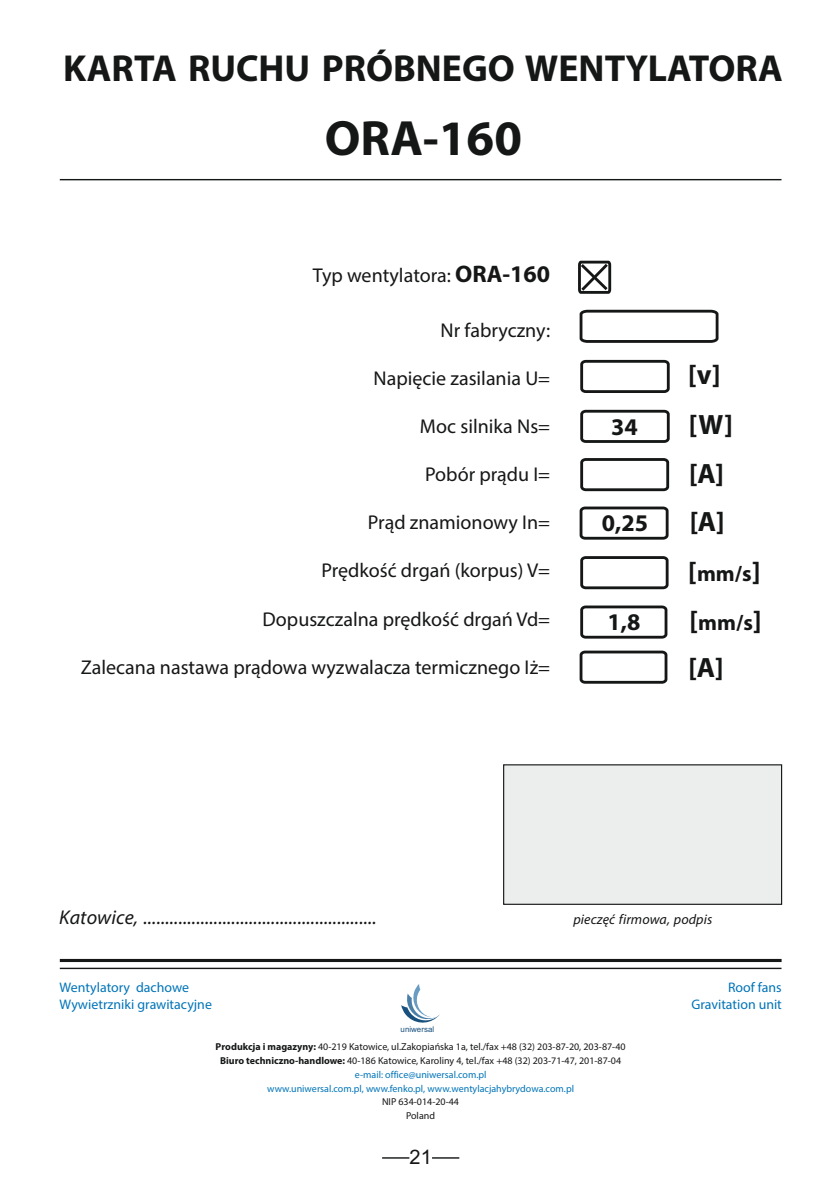
<style>
.page{position:relative;width:840px;height:1191px;background:#fff}
.page>*{position:absolute;margin:0;border:0;box-sizing:border-box;transform-origin:0 0}
.t1{font:700 49.8px "Myriad Pro";color:#151616}
.t2{font:700 37.6px "Myriad Pro";color:#151616}
.t3{font:700 28px/48.4px "Myriad Pro";color:#151616}
.t4{font:700 24px "Myriad Pro";color:#151616}
.t5{font:700 22px "Myriad Pro";color:#151616}
.t6{font:20px "Myriad Pro";color:#151616}
.t7{font:italic 20px "Myriad Pro";letter-spacing:.01em;color:#151616}
.t8{font:20px "Arial";color:#151616}
.t9{font:italic 14px "Myriad Pro";letter-spacing:.01em;color:#151616}
.t10{font:13.8px/16.6px "Myriad Pro";color:#0074b8}
.t11{font:10px/13.8px "Myriad Pro";color:#151616;text-align:center}
.t12{font:8px "Arial";color:#18507e}
.s1{font-weight:700;font-size:24px}
.s2{font-size:28px}
.s3{font-weight:700}
.s4{color:#0074b8}
</style>
<div class="page">
<svg style="left:382px;top:1157px;width:27px;height:1px"></svg>
<svg style="left:432px;top:1157px;width:27px;height:1px"></svg>
<svg style="left:579px;top:309px;width:140px;height:34px"></svg>
<svg style="left:580px;top:359px;width:90px;height:34px"></svg>
<svg style="left:580px;top:458px;width:90px;height:34px"></svg>
<svg style="left:579px;top:506px;width:90px;height:34px"></svg>
<svg style="left:580px;top:556px;width:89px;height:34px"></svg>
<svg style="left:580px;top:605px;width:88px;height:34px"></svg>
<svg style="left:579px;top:650px;width:89px;height:34px"></svg>
<svg style="left:580px;top:409px;width:90px;height:34px"></svg>
<svg style="left:578px;top:260px;width:34px;height:34px"></svg>
<hr style="left:60px;top:967px;width:721px;height:2px;background:#151616">
<hr style="left:60px;top:959px;width:721px;height:3px;background:#151616">
<svg style="left:401px;top:984px;width:39px;height:39px"></svg>
<div style="left:503px;top:764px;width:279px;height:141px;background:#eceded"></div>
<hr style="left:60px;top:179px;width:721px;height:1px;background:#151616">
<h2 class="t2" style="left:63px;top:53px;width:720px">KARTA RUCHU PRÓBNEGO WENTYLATORA</h2>
<h1 class="t1" style="left:325px;top:117px;width:198px">ORA-160</h1>
<h3 class="t6" style="left:313px;top:267px;width:239px">Typ wentylatora: <span class="s1">ORA-160</span></h3>
<h3 class="t6" style="left:440px;top:322px;width:111px">Nr fabryczny:</h3>
<h3 class="t6" style="left:373px;top:370px;width:178px">Napięcie zasilania U=</h3>
<h3 class="t6" style="left:420px;top:418px;width:132px">Moc silnika Ns=</h3>
<h3 class="t6" style="left:425px;top:466px;width:126px">Pobór prądu I=</h3>
<h3 class="t6" style="left:368px;top:514px;width:184px">Prąd znamionowy In=</h3>
<h3 class="t6" style="left:321px;top:562px;width:230px">Prędkość drgań (korpus) V=</h3>
<h3 class="t6" style="left:262px;top:610px;width:289px">Dopuszczalna prędkość drgań Vd=</h3>
<h3 class="t6" style="left:81px;top:658px;width:470px">Zalecana nastawa prądowa wyzwalacza termicznego Iż=</h3>
<h3 class="t4" style="left:610px;top:417px;width:28px">34</h3>
<h3 class="t4" style="left:601px;top:513px;width:48px">0,25</h3>
<h3 class="t4" style="left:607px;top:612px;width:34px">1,8</h3>
<h3 class="t3" style="left:687px;top:353px;width:34px">[v]</h3>
<h3 class="t3" style="left:688px;top:403px;width:46px">[W]</h3>
<h3 class="t3" style="left:688px;top:451px;width:37px">[A] [A]</h3>
<h3 class="t5" style="left:687px;top:564px;width:74px"><span class="s2">[</span>mm/s<span class="s2">]</span></h3>
<h3 class="t5" style="left:689px;top:613px;width:74px"><span class="s2">[</span>mm/s<span class="s2">]</span></h3>
<h3 class="t3" style="left:688px;top:646px;width:36px">[A]</h3>
<h3 class="t7" style="left:59px;top:909px;width:319px">Katowice, .....................................................</h3>
<h3 class="t9" style="left:573px;top:913px;width:140px">pieczęć firmowa, podpis</h3>
<h3 class="t10" style="left:60px;top:980px;width:154px">Wentylatory dachowe<br>Wywietrzniki grawitacyjne</h3>
<h3 class="t10" style="left:691px;top:980px;width:92px;text-align:right">Roof fans<br>Gravitation unit</h3>
<p class="t11" style="left:215px;top:1041px;width:411px"><span class="s3">Produkcja i magazyny:</span> 40-219 Katowice, ul.Zakopiańska 1a, tel./fax +48 (32) 203-87-20, 203-87-40<br><span class="s3">Biuro techniczno-handlowe:</span> 40-186 Katowice, Karoliny 4, tel./fax +48 (32) 203-71-47, 201-87-04 <span class="s4">e-mail: office@uniwersal.com.pl<br>www.uniwersal.com.pl, www.fenko.pl, www.wentylacjahybrydowa.com.pl</span></p>
<p class="t11" style="left:382px;top:1096px;width:78px">NIP 634-014-20-44<br>Poland</p>
<p class="t12" style="left:400px;top:1026px;width:35px">uniwersal</p>
<h3 class="t8" style="left:409px;top:1149px;width:24px">21</h3>
</div>
